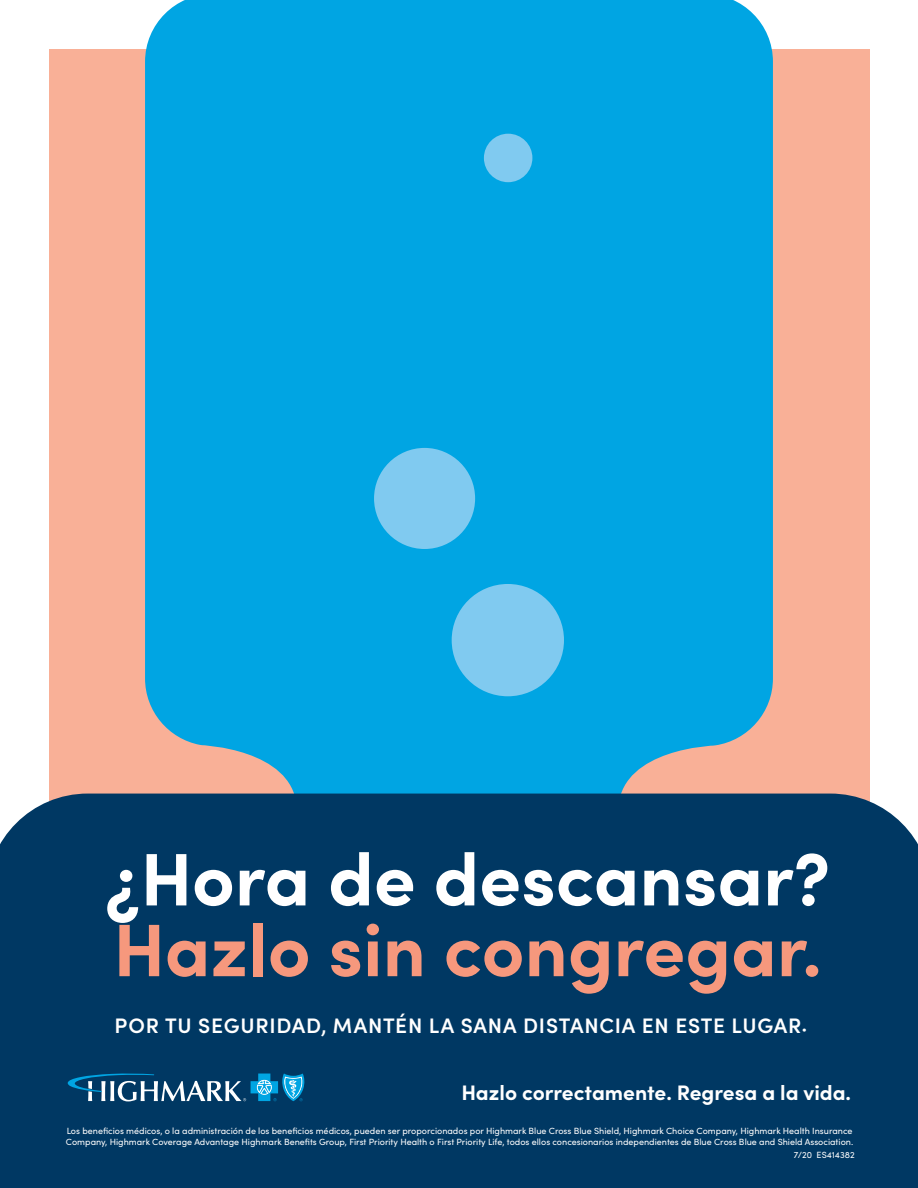
<style>
.page{position:relative;width:918px;height:1188px;background:#fff}
.page>*{position:absolute;margin:0;border:0;box-sizing:border-box;transform-origin:0 0}
.t1{font:700 74.55px "Sofia Pro";color:#f6987d}
.t2{font:700 74.55px "Sofia Pro";color:#fff}
.t3{font:600 21px "Sofia Pro";letter-spacing:.035em;color:#fff}
.t4{font:700 21px "Sofia Pro";color:#fff}
.t5{font:9px/10.8px "Sofia Pro";color:#fff}
</style>
<div class="page">
<div style="left:49px;top:49px;width:820px;height:844px;background:#f9b097"></div>
<div style="left:145px;top:0;width:628px;height:794px;background:#00a5e3"></div>
<div style="left:158px;top:163px;width:602px;height:148px;background:#00a5e3"></div>
<div style="left:158px;top:503px;width:602px;height:149px;background:#00a5e3"></div>
<div style="left:0;top:794px;width:918px;height:394px;background:#003863"></div>
<div style="left:374px;top:448px;width:101px;height:101px;background:#80caf0;border-radius:50%"></div>
<div style="left:484px;top:134px;width:48px;height:48px;background:#80caf0;border-radius:50%"></div>
<div style="left:452px;top:584px;width:112px;height:112px;background:#80caf0;border-radius:50%"></div>
<svg style="left:67px;top:1073px;width:238px;height:28px;background:#326f95"></svg>
<p class="t2" style="left:105px;top:822px;width:726px">¿Hora de descansar?</p>
<p class="t1" style="left:113px;top:893px;width:710px">Hazlo sin congregar.</p>
<p class="t3" style="left:115px;top:1010px;width:694px">POR TU SEGURIDAD, MANTÉN LA SANA DISTANCIA EN ESTE LUGAR.</p>
<p class="t4" style="left:461px;top:1076px;width:391px">Hazlo correctamente. Regresa a la vida.</p>
<p class="t5" style="left:66px;top:1125px;width:789px">Los beneficios médicos, o la administración de los beneficios médicos, pueden ser proporcionados por Highmark Blue Cross Blue Shield, Highmark Choice Company, Highmark Health Insurance<br>Company, Highmark Coverage Advantage Highmark Benefits Group, First Priority Health o First Priority Life, todos ellos concesionarios independientes de Blue Cross Blue and Shield Association.</p>
<p class="t5" style="left:794px;top:1149px;width:62px">7/20 ES414382</p>
</div>
